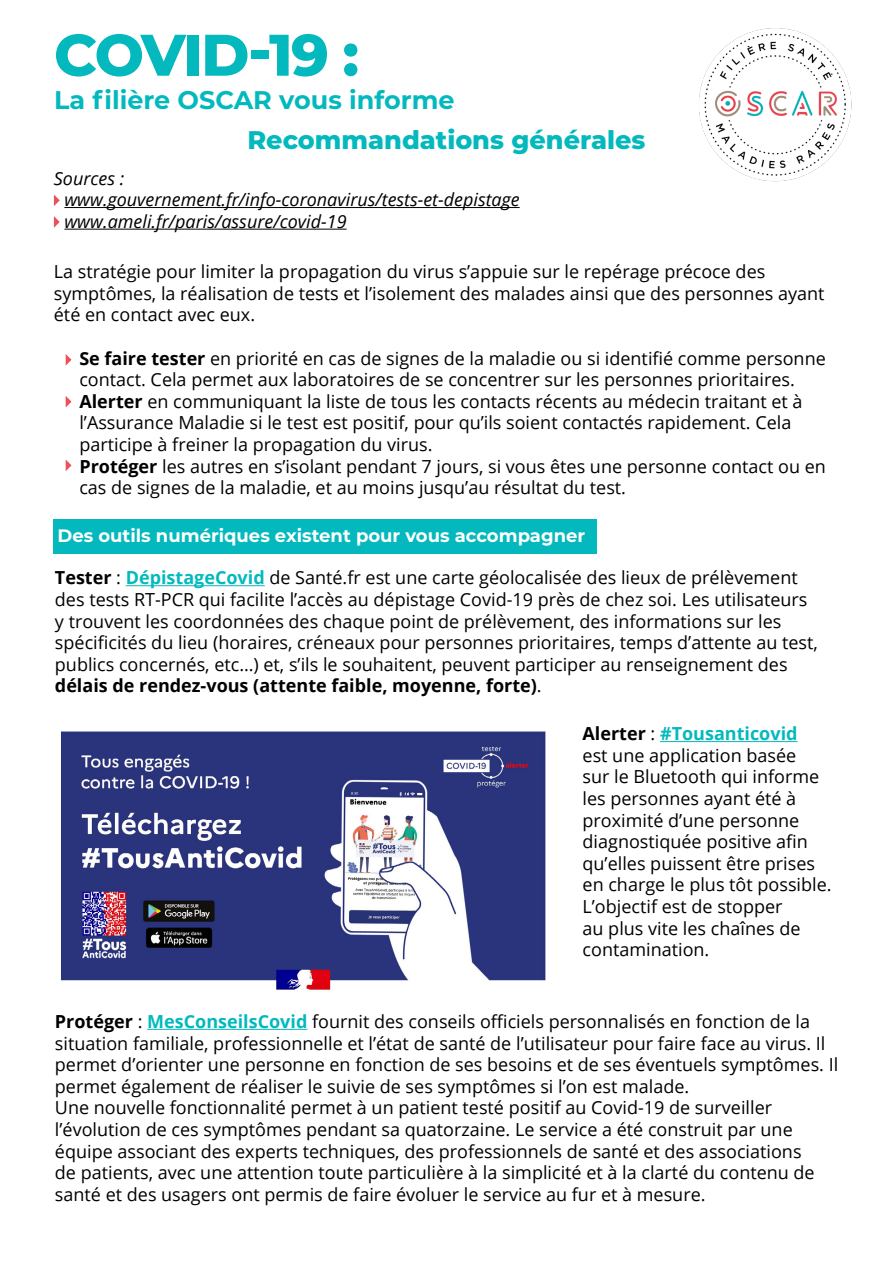
<style>
.page{position:relative;width:893px;height:1263px;background:#fff}
.page>*{position:absolute;margin:0;border:0;box-sizing:border-box;transform-origin:0 0}
.t1{font:800 58.5px "Montserrat";letter-spacing:-.045em;color:#03b9bd}
.t2{font:700 25.5px "Montserrat";color:#03b9bd}
.t3{font:800 25.5px "Montserrat";color:#03b9bd}
.t4{font:18px/21.6px "Open Sans";color:#000}
.t5{font:italic 18px/21.6px "Open Sans";color:#000}
.t6{font:700 18px "Montserrat";color:#fff}
.s1{font-weight:700}
.s2{font-weight:700;color:#03b9bd}
</style>
<div class="page">
<img style="left:699px;top:28px;width:153px;height:154px">
<div style="left:54px;top:519px;width:543px;height:35px;background:#03b9bd"></div>
<svg style="left:66px;top:354px;width:6px;height:11px"></svg>
<svg style="left:66px;top:396px;width:6px;height:11px"></svg>
<svg style="left:66px;top:460px;width:6px;height:11px"></svg>
<img style="left:61px;top:731px;width:485px;height:259px">
<hr style="left:147px;top:1029px;width:160px;height:1px;background:#03b9bd">
<hr style="left:660px;top:741px;width:138px;height:1px;background:#03b9bd">
<hr style="left:126px;top:585px;width:139px;height:1px;background:#03b9bd">
<hr style="left:64px;top:207px;width:456px;height:1px;background:#000">
<hr style="left:64px;top:229px;width:283px;height:1px;background:#000">
<svg style="left:54px;top:194px;width:6px;height:12px"></svg>
<svg style="left:54px;top:216px;width:6px;height:12px"></svg>
<h1 class="t1" style="left:54px;top:12px;width:307px">COVID-19 :</h1>
<h2 class="t2" style="left:54px;top:81px;width:402px">La filière OSCAR vous informe</h2>
<h2 class="t3" style="left:247px;top:121px;width:400px">Recommandations générales</h2>
<p class="t5" style="left:64px;top:167px;width:457px;text-indent:-11px">Sources : www.gouvernement.fr/info-coronavirus/tests-et-depistage www.ameli.fr/paris/assure/covid-19</p>
<p class="t4" style="left:54px;top:260px;width:772px">La stratégie pour limiter la propagation du virus s’appuie sur le repérage précoce des symptômes, la réalisation de tests et l’isolement des malades ainsi que des personnes ayant été en contact avec eux.</p>
<p class="t4" style="left:79px;top:347px;width:748px"><span class="s1">Se faire tester</span> en priorité en cas de signes de la maladie ou si identifié comme personne contact. Cela permet aux laboratoires de se concentrer sur les personnes prioritaires.<br><span class="s1">Alerter</span> en communiquant la liste de tous les contacts récents au médecin traitant et à l’Assurance Maladie si le test est positif, pour qu’ils soient contactés rapidement. Cela participe à freiner la propagation du virus.<br><span class="s1">Protéger</span> les autres en s’isolant pendant 7 jours, si vous êtes une personne contact ou en cas de signes de la maladie, et au moins jusqu’au résultat du test.</p>
<p class="t6" style="left:58px;top:523px;width:529px">Des outils numériques existent pour vous accompagner</p>
<p class="t4" style="left:55px;top:567px;width:764px"><span class="s1">Tester</span> : <span class="s2">DépistageCovid</span> de Santé.fr est une carte géolocalisée des lieux de prélèvement des tests RT-PCR qui facilite l’accès au dépistage Covid-19 près de chez soi. Les utilisateurs y trouvent les coordonnées des chaque point de prélèvement, des informations sur les spécificités du lieu (horaires, créneaux pour personnes prioritaires, temps d’attente au test, publics concernés, etc…) et, s’ils le souhaitent, peuvent participer au renseignement des <span class="s1">délais de rendez-vous (attente faible, moyenne, forte)</span>.</p>
<p class="t4" style="left:583px;top:722px;width:251px"><span class="s1">Alerter</span> : <span class="s2">#Tousanticovid<br></span>est une application basée<br>sur le Bluetooth qui informe les personnes ayant été à proximité d’une personne diagnostiquée positive afin qu’elles puissent être prises en charge le plus tôt possible.<br>L’objectif est de stopper<br>au plus vite les chaînes de contamination.</p>
<p class="t4" style="left:55px;top:1010px;width:785px"><span class="s1">Protéger</span> : <span class="s2">MesConseilsCovid</span> fournit des conseils officiels personnalisés en fonction de la situation familiale, professionnelle et l’état de santé de l’utilisateur pour faire face au virus. Il permet d’orienter une personne en fonction de ses besoins et de ses éventuels symptômes. Il permet également de réaliser le suivie de ses symptômes si l’on est malade.<br>Une nouvelle fonctionnalité permet à un patient testé positif au Covid-19 de surveiller l’évolution de ces symptômes pendant sa quatorzaine. Le service a été construit par une équipe associant des experts techniques, des professionnels de santé et des associations<br>de patients, avec une attention toute particulière à la simplicité et à la clarté du contenu de santé et des usagers ont permis de faire évoluer le service au fur et à mesure.</p>
</div>
